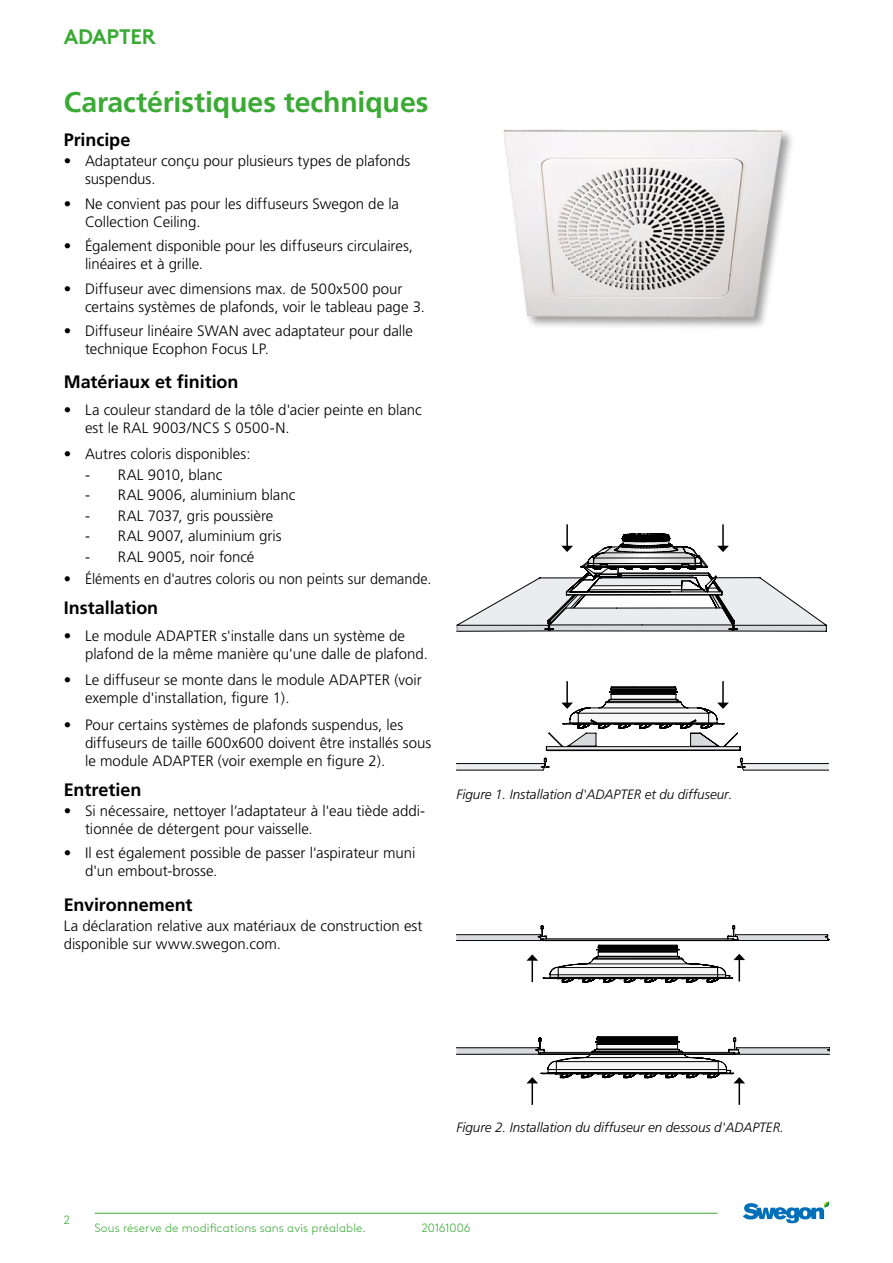
<style>
.page{position:relative;width:893px;height:1263px;background:#fff}
.page>*{position:absolute;margin:0;border:0;box-sizing:border-box;transform-origin:0 0}
.t1{font:700 28.5px "Frutiger";letter-spacing:-.005em;color:#3aaa35}
.t2{font:700 21px "Swegon Brown";letter-spacing:-.015em;color:#3aaa35}
.t3{font:700 18px "Frutiger";letter-spacing:-.005em;color:#000}
.t4{font:300 15px/18px "Frutiger";color:#000}
.t5{font:300 15px "Frutiger";color:#000;scale:.96 1}
.t6{font:italic 300 13.5px "Frutiger";color:#000}
.t7{font:300 12px "Swegon Brown";letter-spacing:.01em;color:#3aaa35}
.t8{font:300 12px "Swegon Brown";letter-spacing:-.015em;color:#3aaa35}
</style>
<div class="page">
<hr style="left:95px;top:1213px;width:623px;height:1px;background:#3aaa35">
<svg style="left:743px;top:1201px;width:87px;height:22px"></svg>
<div style="left:502px;top:127px;width:294px;height:204px;background:#000;opacity:.4"></div>
<img style="left:502px;top:127px;width:282px;height:190px">
<hr style="left:566px;top:524px;width:2px;height:22px;background:#000">
<hr style="left:722px;top:524px;width:2px;height:22px;background:#000">
<hr style="left:566px;top:681px;width:2px;height:22px;background:#000">
<hr style="left:722px;top:681px;width:2px;height:22px;background:#000">
<svg style="left:456px;top:687px;width:373px;height:83px"></svg>
<svg style="left:456px;top:925px;width:373px;height:57px"></svg>
<svg style="left:456px;top:1037px;width:373px;height:68px"></svg>
<svg style="left:456px;top:534px;width:370px;height:97px"></svg>
<h2 class="t2" style="left:64px;top:20px;width:93px">ADAPTER</h2>
<h1 class="t1" style="left:64px;top:85px;width:366px">Caractéristiques techniques</h1>
<p class="t3" style="left:64px;top:130px;width:68px">Principe</p>
<p class="t4" style="left:85px;top:152px;width:327px;text-indent:-21px">• Adaptateur conçu pour plusieurs types de plafonds suspendus.</p>
<p class="t4" style="left:85px;top:195px;width:316px;text-indent:-21px">• Ne convient pas pour les diffuseurs Swegon de la<br>Collection Ceiling.</p>
<p class="t4" style="left:85px;top:237px;width:329px;text-indent:-21px">• Également disponible pour les diffuseurs circulaires, linéaires et à grille.</p>
<p class="t4" style="left:85px;top:279px;width:341px;text-indent:-21px">• Diffuseur avec dimensions max. de 500x500 pour certains systèmes de plafonds, voir le tableau page 3.</p>
<p class="t4" style="left:85px;top:322px;width:330px;text-indent:-21px">• Diffuseur linéaire SWAN avec adaptateur pour dalle technique Ecophon Focus LP.</p>
<p class="t3" style="left:64px;top:372px;width:176px">Matériaux et finition</p>
<p class="t4" style="left:85px;top:401px;width:338px;text-indent:-21px">• La couleur standard de la tôle d'acier peinte en blanc est le RAL 9003/NCS S 0500-N.</p>
<p class="t4" style="left:64px;top:445px;width:188px">• Autres coloris disponibles:</p>
<p class="t4" style="left:85px;top:466px;width:139px">- RAL 9010, blanc</p>
<p class="t4" style="left:85px;top:486px;width:212px">- RAL 9006, aluminium blanc</p>
<p class="t4" style="left:85px;top:507px;width:190px">- RAL 7037, gris poussière</p>
<p class="t4" style="left:85px;top:527px;width:198px">- RAL 9007, aluminium gris</p>
<p class="t4" style="left:85px;top:548px;width:171px">- RAL 9005, noir foncé</p>
<p class="t5" style="left:64px;top:570px;width:384px">• Éléments en d'autres coloris ou non peints sur demande.</p>
<p class="t3" style="left:64px;top:597px;width:96px">Installation</p>
<p class="t4" style="left:85px;top:626px;width:344px;text-indent:-21px">• Le module ADAPTER s'installe dans un système de plafond de la même manière qu'une dalle de plafond.</p>
<p class="t4" style="left:85px;top:671px;width:338px;text-indent:-21px">• Le diffuseur se monte dans le module ADAPTER (voir exemple d'installation, figure 1).</p>
<p class="t4" style="left:85px;top:715px;width:348px;text-indent:-21px">• Pour certains systèmes de plafonds suspendus, les diffuseurs de taille 600x600 doivent être installés sous le module ADAPTER (voir exemple en figure 2).</p>
<p class="t3" style="left:64px;top:779px;width:79px">Entretien</p>
<p class="t4" style="left:85px;top:802px;width:342px;text-indent:-21px">• Si nécessaire, nettoyer l’adaptateur à l'eau tiède addi&shy;tionnée de détergent pour vaisselle.</p>
<p class="t4" style="left:85px;top:844px;width:332px;text-indent:-21px">• Il est également possible de passer l'aspirateur muni d'un embout-brosse.</p>
<p class="t3" style="left:64px;top:894px;width:130px">Environnement</p>
<p class="t4" style="left:64px;top:916px;width:360px">La déclaration relative aux matériaux de construction est disponible sur www.swegon.com.</p>
<p class="t6" style="left:456px;top:787px;width:278px">Figure 1. Installation d'ADAPTER et du diffuseur.</p>
<p class="t6" style="left:456px;top:1120px;width:329px">Figure 2. Installation du diffuseur en dessous d'ADAPTER.</p>
<p class="t7" style="left:64px;top:1211px;width:8px">2</p>
<p class="t7" style="left:95px;top:1219px;width:273px">Sous réserve de modifications sans avis préalable.</p>
<p class="t8" style="left:422px;top:1219px;width:50px">20161006</p>
</div>
